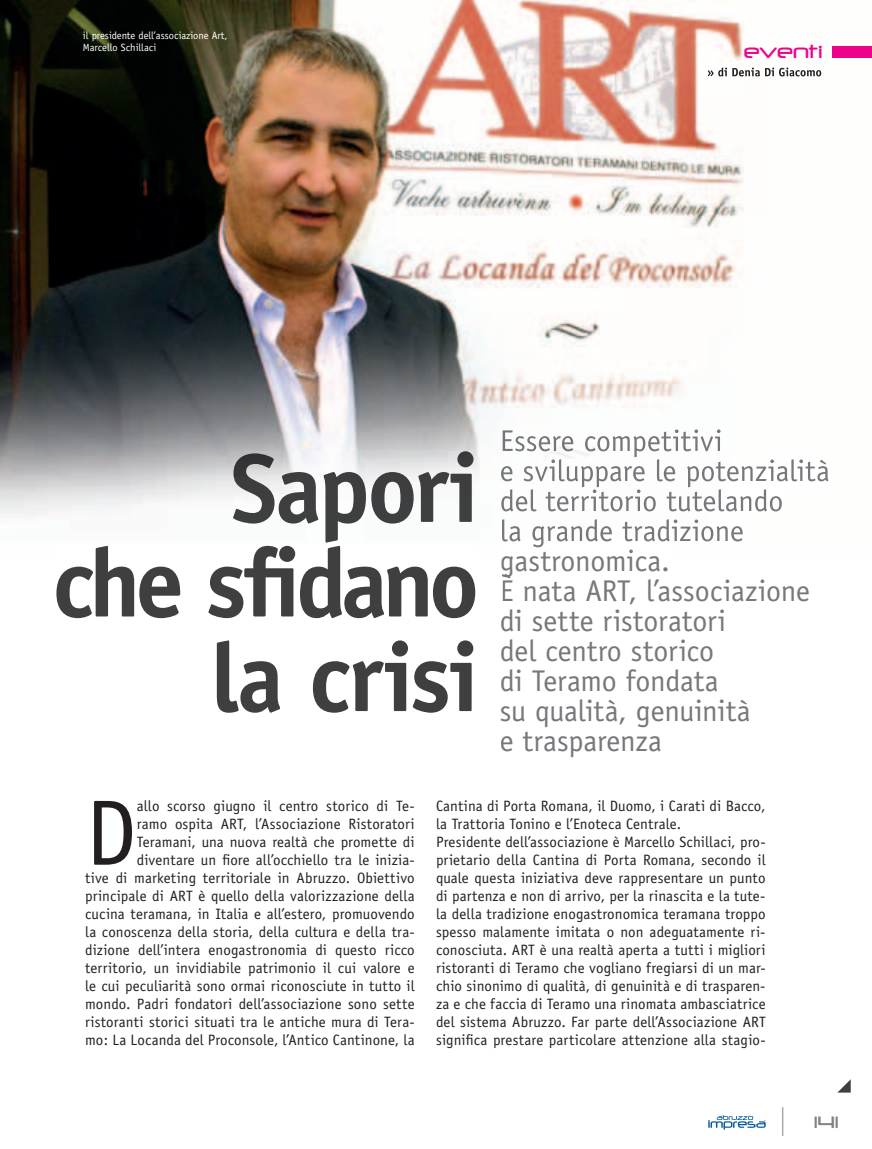
<style>
.page{position:relative;width:872px;height:1149px;background:#fff}
.page>*{position:absolute;margin:0;border:0;box-sizing:border-box;transform-origin:0 0}
.t1{font:700 97.5px/94.5px "Officina Sans";letter-spacing:-.05em;color:#3f3f40;text-align:right}
.t2{font:93px "Officina Sans";color:#231f20}
.t3{font:30px/30px "Officina Sans";letter-spacing:-.005em;color:#76787b}
.t4{font:500 22.5px "Neuropol";color:#ed028c}
.t5{font:500 19.5px "Neuropol";color:#808285}
.t6{font:15px/18px "Officina Sans";letter-spacing:.005em;color:#231f20;text-align:right}
.t7{font:10.5px/12px "Officina Sans";color:#fff}
</style>
<div class="page">
<img style="left:1px;top:0;width:828px;height:548px">
<img style="left:233px;top:451px;width:240px;height:91px">
<img style="left:56px;top:545px;width:419px;height:8px">
<img style="left:502px;top:429px;width:218px;height:28px">
<img style="left:501px;top:459px;width:327px;height:28px">
<img style="left:501px;top:489px;width:282px;height:22px">
<img style="left:502px;top:519px;width:242px;height:28px">
<img style="left:543px;top:549px;width:90px;height:4px">
<div style="left:832px;top:46px;width:40px;height:12px;background:#ed028c"></div>
<svg style="left:838px;top:1080px;width:12px;height:12px"></svg>
<img style="left:707px;top:68px;width:114px;height:8px">
<svg style="left:708px;top:1115px;width:57px;height:14px"></svg>
<svg style="left:782px;top:1107px;width:1px;height:28px"></svg>
<p class="t7" style="left:83px;top:30px;width:146px">il presidente dell’associazione Art,<br>Marcello Schillaci</p>
<h3 class="t4" style="left:743px;top:39px;width:80px">eventi</h3>
<h1 class="t1" style="left:52px;top:534px;width:428px">che sfidano la crisi</h1>
<h3 class="t3" style="left:500px;top:545px;width:312px">gastronomica.<br>È nata ART, l’associazione di sette ristoratori<br>del centro storico<br>di Teramo fondata<br>su qualità, genuinità<br>e trasparenza</h3>
<p class="t6" style="left:85px;top:796px;width:331px">allo scorso giugno il centro storico di Te-<br>ramo ospita ART, l’Associazione Ristoratori Teramani, una nuova realtà che promette di diventare un fiore all’occhiello tra le inizia-<br>tive di marketing territoriale in Abruzzo. Obiettivo principale di ART è quello della valorizzazione della cucina teramana, in Italia e all’estero, promuovendo la conoscenza della storia, della cultura e della tra&shy;dizione dell’intera enogastronomia di questo ricco territorio, un invidiabile patrimonio il cui valore e le cui peculiarità sono ormai riconosciute in tutto il mondo. Padri fondatori dell’associazione sono sette ristoranti storici situati tra le antiche mura di Tera&shy;mo: La Locanda del Proconsole, l’Antico Cantinone, la</p>
<p class="t6" style="left:436px;top:796px;width:331px;text-align:left">Cantina di Porta Romana, il Duomo, i Carati di Bacco, la Trattoria Tonino e l’Enoteca Centrale.<br>Presidente dell’associazione è Marcello Schillaci, pro&shy;prietario della Cantina di Porta Romana, secondo il quale questa iniziativa deve rappresentare un punto di partenza e non di arrivo, per la rinascita e la tute&shy;la della tradizione enogastronomica teramana troppo spesso malamente imitata o non adeguatamente ri&shy;conosciuta. ART è una realtà aperta a tutti i migliori ristoranti di Teramo che vogliano fregiarsi di un mar&shy;chio sinonimo di qualità, di genuinità e di trasparen&shy;za e che faccia di Teramo una rinomata ambasciatrice del sistema Abruzzo. Far parte dell’Associazione ART significa prestare particolare attenzione alla stagio-</p>
<h2 class="t2" style="left:85px;top:778px;width:53px">D</h2>
<h3 class="t5" style="left:813px;top:1111px;width:26px">141</h3>
</div>
